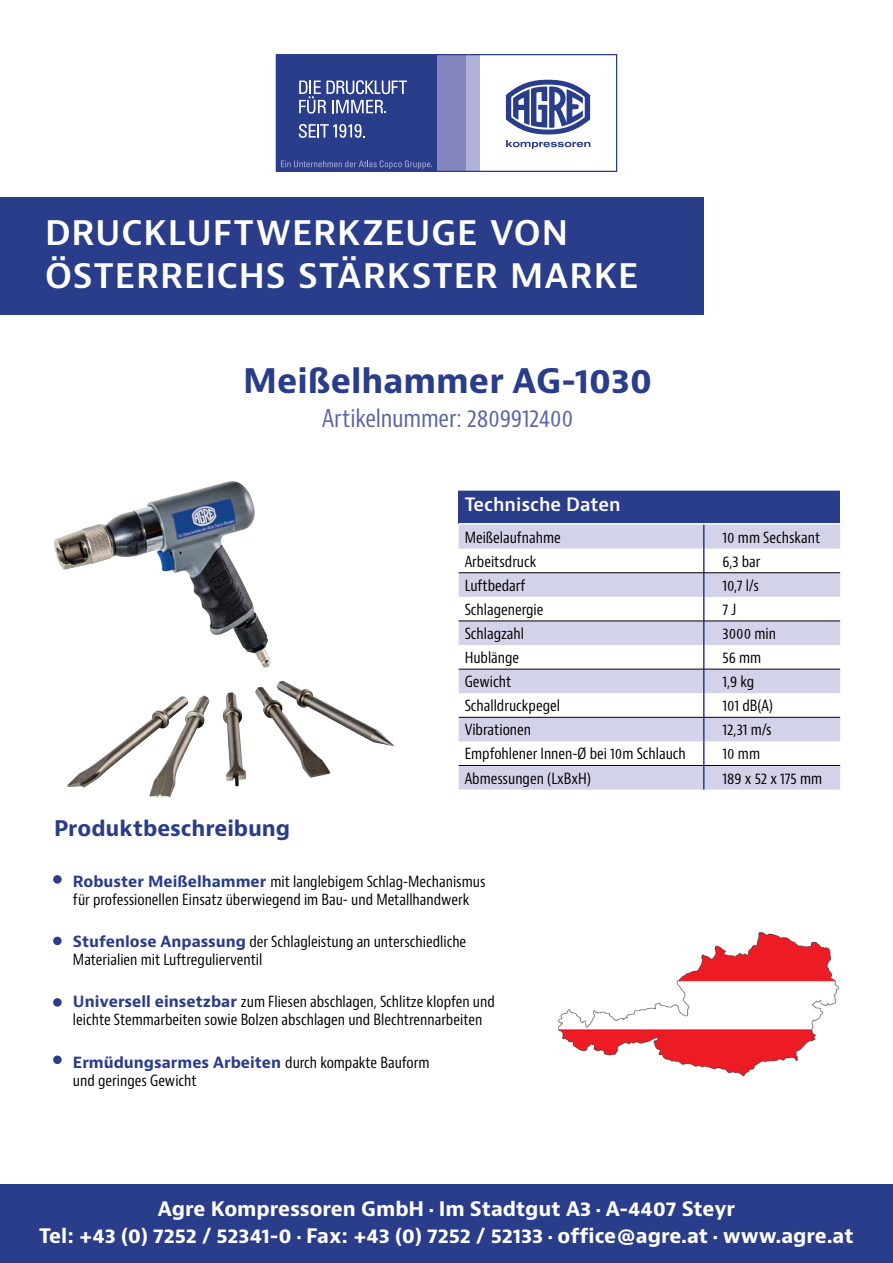
<style>
.page{position:relative;width:893px;height:1263px;background:#fff}
.page>*{position:absolute;margin:0;border:0;box-sizing:border-box;transform-origin:0 0}
.t1{font:600 36px/43.2px "Bernino Sans";letter-spacing:.01em;color:#fff}
.t2{font:700 33px "Bernino Sans";color:#2a3d8a}
.t3{font:condensed 24px "Bernino Sans";letter-spacing:-.01em;color:#5b64a5}
.t4{font:700 21px "Bernino Sans";letter-spacing:-.005em;color:#2a3d8a}
.t5{font:700 19.5px/27px "Bernino Sans";letter-spacing:-.005em;color:#fff;text-align:center}
.t6{font:600 18px "Bernino Sans";color:#fff}
.t7{font:condensed 15px/18px "Bernino Sans";color:#000}
.s1{font-weight:700;font-stretch:normal;color:#2a3d8a}
</style>
<div class="page">
<div style="left:0;top:197px;width:704px;height:118px;background:#2a3d8a"></div>
<img style="left:54px;top:481px;width:228px;height:206px">
<div style="left:53px;top:875px;width:9px;height:9px;background:#2a3d8a;border-radius:50%"></div>
<div style="left:53px;top:937px;width:9px;height:8px;background:#2a3d8a;border-radius:50%"></div>
<div style="left:53px;top:998px;width:9px;height:9px;background:#2a3d8a;border-radius:50%"></div>
<div style="left:53px;top:1055px;width:9px;height:9px;background:#2a3d8a;border-radius:50%"></div>
<div style="left:459px;top:491px;width:381px;height:33px;background:#2a3d8a"></div>
<svg style="left:459px;top:524px;width:381px;height:265px;fill:#d2d2e9"></svg>
<hr style="left:703px;top:524px;width:2px;height:25px;background:#2a3d8a">
<hr style="left:703px;top:549px;width:2px;height:23px;background:#2a3d8a">
<hr style="left:703px;top:573px;width:2px;height:24px;background:#2a3d8a">
<hr style="left:703px;top:597px;width:2px;height:24px;background:#2a3d8a">
<hr style="left:703px;top:621px;width:2px;height:24px;background:#2a3d8a">
<hr style="left:703px;top:645px;width:2px;height:24px;background:#2a3d8a">
<hr style="left:703px;top:669px;width:2px;height:24px;background:#2a3d8a">
<hr style="left:703px;top:693px;width:2px;height:24px;background:#2a3d8a">
<hr style="left:703px;top:717px;width:2px;height:24px;background:#2a3d8a">
<hr style="left:703px;top:741px;width:2px;height:24px;background:#2a3d8a">
<hr style="left:703px;top:766px;width:2px;height:23px;background:#2a3d8a">
<hr style="left:459px;top:572px;width:245px;height:1px;background:#000">
<hr style="left:704px;top:572px;width:136px;height:1px;background:#000">
<hr style="left:459px;top:621px;width:245px;height:1px;background:#000">
<hr style="left:704px;top:621px;width:136px;height:1px;background:#000">
<hr style="left:459px;top:669px;width:245px;height:1px;background:#000">
<hr style="left:704px;top:669px;width:136px;height:1px;background:#000">
<hr style="left:459px;top:717px;width:245px;height:1px;background:#000">
<hr style="left:704px;top:717px;width:136px;height:1px;background:#000">
<hr style="left:459px;top:765px;width:245px;height:1px;background:#000">
<hr style="left:704px;top:765px;width:136px;height:1px;background:#000">
<hr style="left:459px;top:523px;width:245px;height:1px;background:#fff">
<hr style="left:704px;top:523px;width:136px;height:1px;background:#fff">
<div style="left:0;top:1184px;width:893px;height:79px;background:#2a3d8a"></div>
<div style="left:296px;top:55px;width:184px;height:116px;background:#b1b1da"></div>
<div style="left:276px;top:55px;width:190px;height:116px;background:#8585c0"></div>
<div style="left:276px;top:55px;width:160px;height:116px;background:#2a3d8a"></div>
<svg style="left:506px;top:80px;width:84px;height:54px"></svg>
<svg style="left:506px;top:140px;width:84px;height:9px"></svg>
<svg style="left:281px;top:160px;width:151px;height:9px"></svg>
<svg style="left:299px;top:80px;width:108px;height:34px"></svg>
<svg style="left:299px;top:124px;width:65px;height:14px"></svg>
<div style="left:276px;top:54px;width:341px;height:118px;border:1px solid #2a3d8a"></div>
<img style="left:558px;top:932px;width:281px;height:145px">
<h1 class="t1" style="left:45px;top:211px;width:596px">DRUCKLUFTWERKZEUGE VON<br>ÖSTERREICHS STÄRKSTER MARKE</h1>
<h2 class="t2" style="left:243px;top:359px;width:411px">Meißelhammer AG-1030</h2>
<h3 class="t3" style="left:322px;top:404px;width:253px">Artikelnummer: 2809912400</h3>
<h3 class="t4" style="left:54px;top:814px;width:238px">Produktbeschreibung</h3>
<p class="t6" style="left:465px;top:493px;width:157px">Technische Daten</p>
<p class="t7" style="left:465px;top:528px;width:98px">Meißelaufnahme</p>
<p class="t7" style="left:723px;top:528px;width:99px">10 mm Sechskant</p>
<p class="t7" style="left:465px;top:553px;width:73px">Arbeitsdruck</p>
<p class="t7" style="left:723px;top:553px;width:39px">6,3 bar</p>
<p class="t7" style="left:465px;top:577px;width:62px">Luftbedarf</p>
<p class="t7" style="left:723px;top:577px;width:38px">10,7 l/s</p>
<p class="t7" style="left:465px;top:601px;width:80px">Schlagenergie</p>
<p class="t7" style="left:723px;top:601px;width:15px">7 J</p>
<p class="t7" style="left:465px;top:625px;width:61px">Schlagzahl</p>
<p class="t7" style="left:723px;top:625px;width:55px">3000 min</p>
<p class="t7" style="left:465px;top:649px;width:56px">Hublänge</p>
<p class="t7" style="left:723px;top:649px;width:40px">56 mm</p>
<p class="t7" style="left:465px;top:673px;width:48px">Gewicht</p>
<p class="t7" style="left:723px;top:673px;width:33px">1,9 kg</p>
<p class="t7" style="left:465px;top:697px;width:97px">Schalldruckpegel</p>
<p class="t7" style="left:723px;top:697px;width:52px">101 dB(A)</p>
<p class="t7" style="left:465px;top:721px;width:68px">Vibrationen</p>
<p class="t7" style="left:723px;top:721px;width:51px">12,31 m/s</p>
<p class="t7" style="left:465px;top:745px;width:223px">Empfohlener Innen-Ø bei 10m Schlauch</p>
<p class="t7" style="left:723px;top:745px;width:39px">10 mm</p>
<p class="t7" style="left:465px;top:769px;width:128px">Abmessungen (LxBxH)</p>
<p class="t7" style="left:723px;top:769px;width:101px">189 x 52 x 175 mm</p>
<p class="t7" style="left:73px;top:872px;width:414px"><span class="s1">Robuster Meißelhammer</span> mit langlebigem Schlag-Mechanismus für professionellen Einsatz überwiegend im Bau- und Metallhandwerk</p>
<p class="t7" style="left:73px;top:933px;width:395px"><span class="s1">Stufenlose Anpassung</span> der Schlagleistung an unterschiedliche<br>Materialien mit Luftregulierventil</p>
<p class="t7" style="left:73px;top:993px;width:423px"><span class="s1">Universell einsetzbar</span> zum Fliesen abschlagen, Schlitze klopfen und leichte Stemmarbeiten sowie Bolzen abschlagen und Blechtrennarbeiten</p>
<p class="t7" style="left:73px;top:1053px;width:358px"><span class="s1">Ermüdungsarmes Arbeiten</span> durch kompakte Bauform und geringes Gewicht</p>
<h3 class="t5" style="left:39px;top:1195px;width:816px">Agre Kompressoren GmbH · Im Stadtgut A3 · A-4407 Steyr<br>Tel: +43 (0) 7252 / 52341-0 · Fax: +43 (0) 7252 / 52133 · office@agre.at · www.agre.at</h3>
</div>
